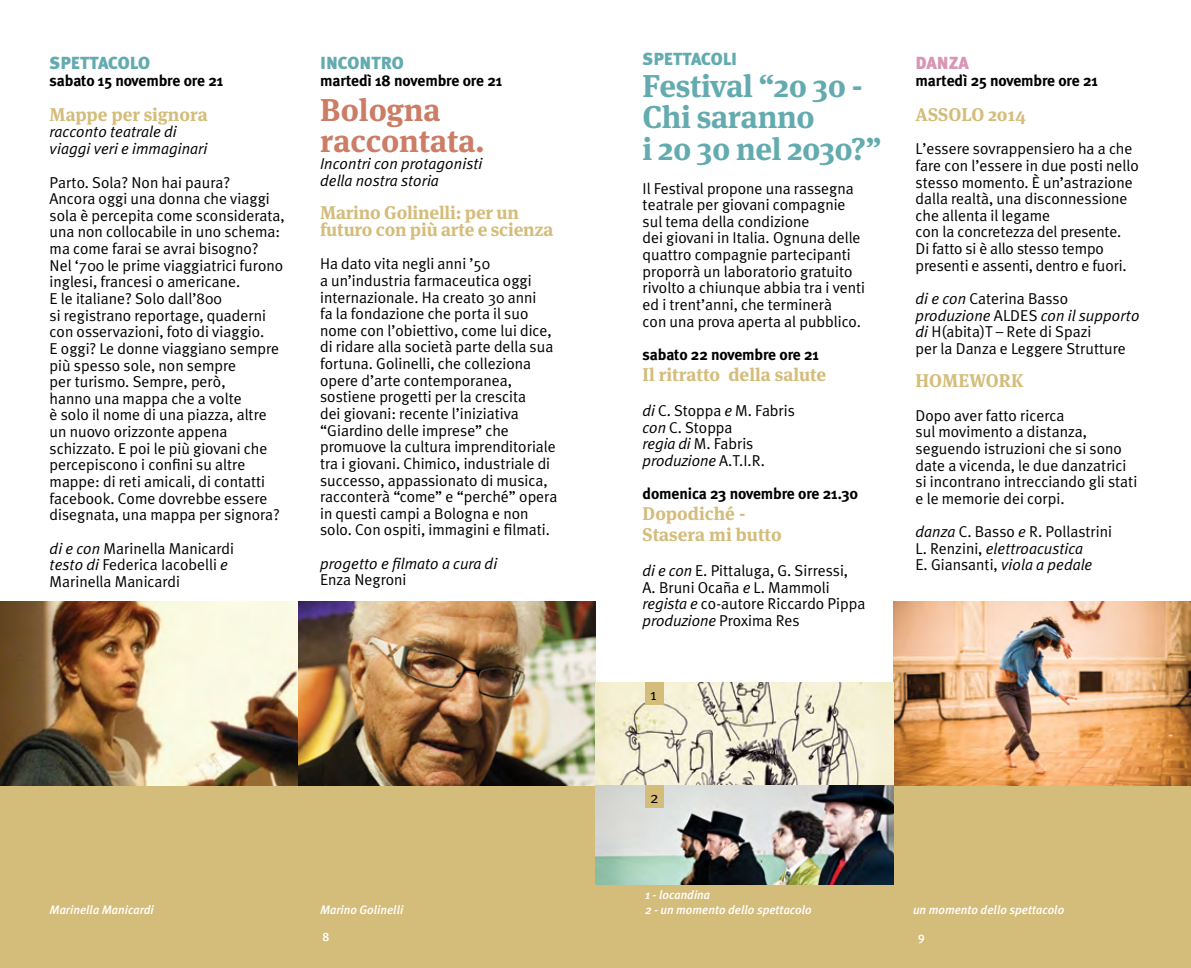
<style>
.page{position:relative;width:1191px;height:968px;background:#fff}
.page>*{position:absolute;margin:0;border:0;box-sizing:border-box;transform-origin:0 0}
._03_-_rassegna_spett{font:700 31.5px/31.5px "Meta Serif";letter-spacing:-.01em;color:#64abaf}
.rassegna_spett{font:700 31.5px/31.5px "Meta Serif";color:#cb7d65}
.titolo_R_spettacolo{font:700 18.38px/16.6px "Meta Serif";letter-spacing:-.01em;color:#d4bd7b}
.data{font:700 18.38px/21px "Meta Serif";color:#d4bd7b}
.titolo_spettacolo{font:700 18.38px "Meta Serif";color:#d4bd7b}
.spettacolo{font:900 17.5px "Meta Plus";color:#64abaf}
.spettacolo-2{font:900 17.5px "Meta Plus";letter-spacing:-.005em;color:#d896b4}
.txt-ev{font:15.75px/16.6px "Meta Plus Normal";color:#000}
.data-2{font:700 15.75px "Meta Plus";letter-spacing:-.01em;color:#000}
.dida_piede{font:15.75px/16.6px "Meta Plus Normal";color:#000}
.rassegna_spett-2{font:italic 15.75px/16.6px "Meta Plus Normal";color:#000}
.titolo_spettacolo-2{font:italic 15.75px/16.6px "Meta Plus Normal";color:#000}
.txt-ev-2{font:italic 15.75px/16.6px "Meta Plus Normal";color:#000}
.spettacolo_prenotabi{font:italic 500 12.25px "Meta Plus";color:#fff}
.dida_piede-2{font:italic 500 12.25px "Meta Plus";color:#fff}
.t1{font:500 12.25px "Meta Plus";color:#fff}
.s1{font-style:italic}
.s2{font-style:normal}
.s3{font-family:"Meta Plus";font-weight:500;font-style:italic;font-size:12.25px;color:#fff}
</style>
<div class="page">
<div style="left:0;top:783px;width:595px;height:184px;background:#d4bd7b"></div>
<div style="left:595px;top:783px;width:596px;height:184px;background:#d4bd7b"></div>
<img style="left:298px;top:601px;width:297px;height:184px">
<img style="left:0;top:601px;width:298px;height:184px">
<img style="left:893px;top:601px;width:298px;height:184px">
<img style="left:595px;top:682px;width:298px;height:202px">
<div style="left:645px;top:682px;width:18px;height:22px;background:#d4bd7b"></div>
<div style="left:645px;top:785px;width:18px;height:22px;background:#d4bd7b"></div>
<p class="spettacolo" style="left:50px;top:53px;width:102px">SPETTACOLO</p>
<p class="data-2" style="left:50px;top:71px;width:175px">sabato 15 novembre ore 21</p>
<p class="titolo_spettacolo" style="left:50px;top:99px;width:160px">Mappe per signora</p>
<p class="titolo_spettacolo-2" style="left:50px;top:123px;width:159px">racconto teatrale di viaggi veri e immaginari</p>
<p class="txt-ev" style="left:50px;top:173px;width:237px">Parto. Sola? Non hai paura?<br>Ancora oggi una donna che viaggi sola è percepita come sconsiderata, una non collocabile in uno schema: ma come farai se avrai bisogno?<br>Nel ‘700 le prime viaggiatrici furono inglesi, francesi o americane.<br>E le italiane? Solo dall’800<br>si registrano reportage, quaderni con osservazioni, foto di viaggio.<br>E oggi? Le donne viaggiano sempre più spesso sole, non sempre<br>per turismo. Sempre, però,<br>hanno una mappa che a volte<br>è solo il nome di una piazza, altre un nuovo orizzonte appena schizzato. E poi le più giovani che percepiscono i confini su altre mappe: di reti amicali, di contatti facebook. Come dovrebbe essere disegnata, una mappa per signora?</p>
<p class="txt-ev" style="left:50px;top:539px;width:186px"><span class="s1">di e con</span> Marinella Manicardi <span class="s1">testo di</span> Federica Iacobelli <span class="s1">e<br></span>Marinella Manicardi</p>
<p class="spettacolo" style="left:320px;top:53px;width:85px">INCONTRO</p>
<p class="data-2" style="left:320px;top:71px;width:184px">martedì 18 novembre ore 21</p>
<p class="rassegna_spett" style="left:320px;top:91px;width:166px">Bologna raccontata.</p>
<p class="rassegna_spett-2" style="left:320px;top:155px;width:164px">Incontri con protagonisti della nostra storia</p>
<p class="titolo_R_spettacolo" style="left:320px;top:202px;width:235px">Marino Golinelli: per un futuro con più arte e scienza</p>
<p class="txt-ev" style="left:320px;top:255px;width:239px">Ha dato vita negli anni ’50<br>a un’industria farmaceutica oggi internazionale. Ha creato 30 anni<br>fa la fondazione che porta il suo nome con l’obiettivo, come lui dice, di ridare alla società parte della sua fortuna. Golinelli, che colleziona opere d’arte contemporanea, sostiene progetti per la crescita<br>dei giovani: recente l’iniziativa “Giardino delle imprese” che promuove la cultura imprenditoriale tra i giovani. Chimico, industriale di successo, appassionato di musica, racconterà “come” e “perché” opera in questi campi a Bologna e non solo. Con ospiti, immagini e filmati.</p>
<p class="txt-ev-2" style="left:320px;top:554px;width:179px">progetto e filmato a cura di<br><span class="s2">Enza Negroni</span></p>
<p class="spettacolo" style="left:642px;top:49px;width:96px">SPETTACOLI</p>
<p class="_03_-_rassegna_spett" style="left:642px;top:67px;width:240px">Festival “20 30 -<br>Chi saranno<br>i 20 30 nel 2030?”</p>
<p class="txt-ev" style="left:642px;top:179px;width:224px">Il Festival propone una rassegna teatrale per giovani compagnie sul tema della condizione<br>dei giovani in Italia. Ognuna delle quattro compagnie partecipanti proporrà un laboratorio gratuito rivolto a chiunque abbia tra i venti ed i trent’anni, che terminerà<br>con una prova aperta al pubblico.</p>
<p class="data-2" style="left:642px;top:345px;width:178px">sabato 22 novembre ore 21</p>
<p class="data" style="left:642px;top:362px;width:185px">Il ritratto della salute</p>
<p class="txt-ev" style="left:642px;top:402px;width:154px"><span class="s1">di</span> C. Stoppa <span class="s1">e</span> M. Fabris <span class="s1">con</span> C. Stoppa<br><span class="s1">regia di</span> M. Fabris <span class="s1">produzione</span> A.T.I.R.</p>
<p class="data-2" style="left:642px;top:484px;width:217px">domenica 23 novembre ore 21.30</p>
<p class="data" style="left:642px;top:501px;width:140px">Dopodiché -<br>Stasera mi butto</p>
<p class="dida_piede" style="left:642px;top:562px;width:224px"><span class="s1">di e con</span> E. Pittaluga, G. Sirressi,<br>A. Bruni Ocaña <span class="s1">e</span> L. Mammoli <span class="s1">regista e</span> co-autore Riccardo Pippa <span class="s1">produzione</span> Proxima Res<span class="s3">.</span></p>
<p class="txt-ev" style="left:650px;top:685px;width:8px">1</p>
<p class="spettacolo-2" style="left:915px;top:53px;width:55px">DANZA</p>
<p class="data-2" style="left:915px;top:71px;width:184px">martedì 25 novembre ore 21</p>
<p class="titolo_spettacolo" style="left:915px;top:99px;width:112px">ASSOLO 2014</p>
<p class="txt-ev" style="left:915px;top:140px;width:225px">L’essere sovrappensiero ha a che fare con l’essere in due posti nello stesso momento. È un’astrazione dalla realtà, una disconnessione che allenta il legame<br>con la concretezza del presente.<br>Di fatto si è allo stesso tempo presenti e assenti, dentro e fuori.</p>
<p class="txt-ev" style="left:915px;top:290px;width:226px"><span class="s1">di e con</span> Caterina Basso <span class="s1">produzione</span> ALDES <span class="s1">con il supporto di</span> H(abita)T – Rete di Spazi<br>per la Danza e Leggere Strutture</p>
<p class="titolo_spettacolo" style="left:915px;top:365px;width:110px">HOMEWORK</p>
<p class="txt-ev" style="left:915px;top:406px;width:223px">Dopo aver fatto ricerca<br>sul movimento a distanza, seguendo istruzioni che si sono date a vicenda, le due danzatrici si incontrano intrecciando gli stati e le memorie dei corpi.</p>
<p class="txt-ev" style="left:915px;top:523px;width:198px"><span class="s1">danza</span> C. Basso <span class="s1">e</span> R. Pollastrini<br>L. Renzini, <span class="s1">elettroacustica<br></span>E. Giansanti, <span class="s1">viola a pedale</span></p>
<p class="spettacolo_prenotabi" style="left:50px;top:902px;width:106px">Marinella Manicardi</p>
<p class="spettacolo_prenotabi" style="left:320px;top:902px;width:85px">Marino Golinelli</p>
<p class="txt-ev" style="left:650px;top:788px;width:10px">2</p>
<p class="spettacolo_prenotabi" style="left:645px;top:887px;width:67px">1 - locandina</p>
<p class="dida_piede-2" style="left:645px;top:902px;width:168px">2 - un momento dello spettacolo</p>
<p class="spettacolo_prenotabi" style="left:913px;top:902px;width:153px">un momento dello spettacolo</p>
<p class="t1" style="left:322px;top:929px;width:9px">8</p>
<p class="t1" style="left:918px;top:929px;width:8px">9</p>
</div>
